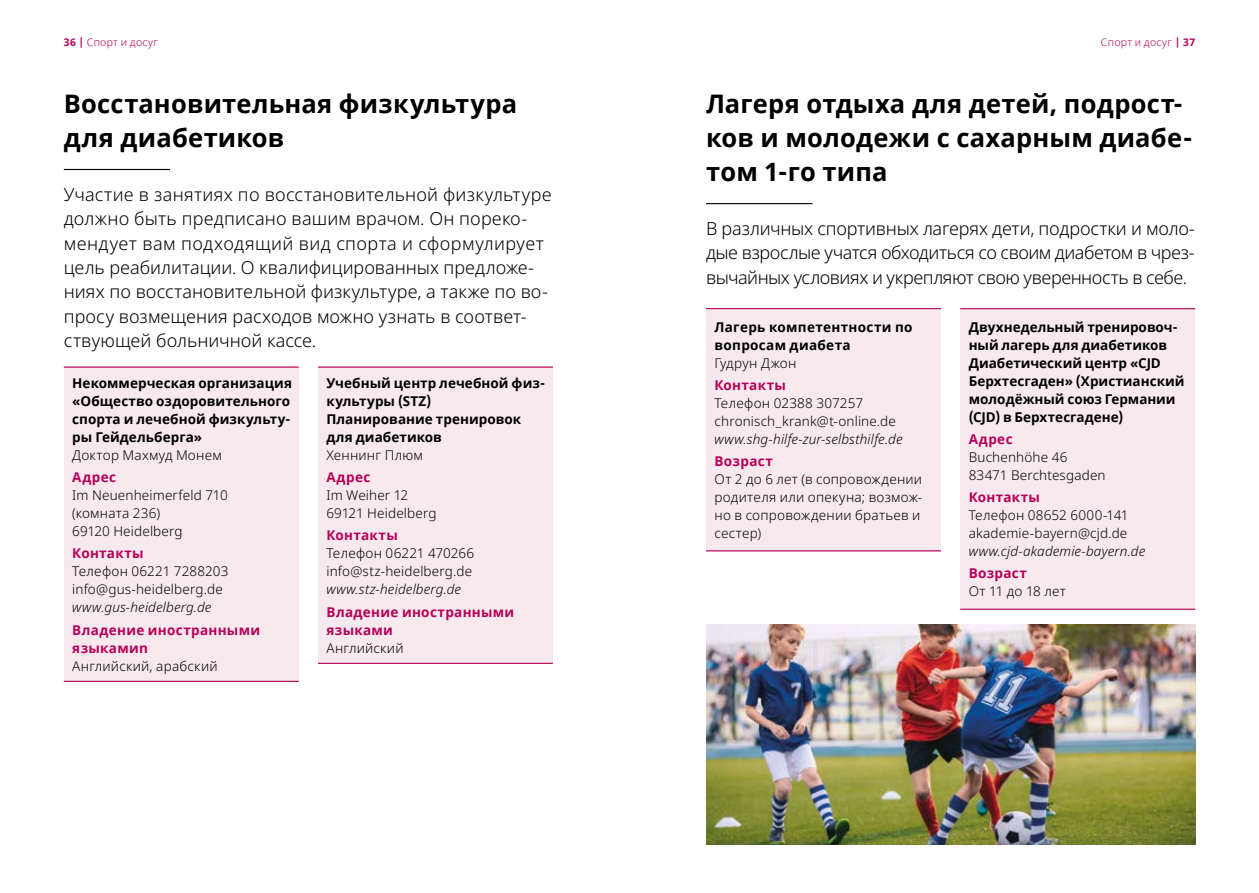
<style>
.page{position:relative;width:1259px;height:893px;background:#fff}
.page>*{position:absolute;margin:0;border:0;box-sizing:border-box;transform-origin:0 0}
.Headline_24pt_Bold_s{font:700 25.5px/34.2px "Noto Sans";letter-spacing:.01em;color:#000}
.Kapitelstarter_Einle{font:300 18px/24.3px "Noto Sans";letter-spacing:.005em;color:#000}
.Fließtext_9pt_Frutig{font:300 13.5px/18px "Noto Sans";letter-spacing:.015em;color:#000}
.Fließtext_9pt_Frutig-2{font:700 13.5px/18px "Noto Sans";letter-spacing:.005em;color:#000}
.Fließtext_9pt_Frutig-3{font:700 13.5px/18px "Noto Sans";letter-spacing:.025em;color:#b60056}
.Fließtext_9pt_Frutig-4{font:italic 300 13.5px "Noto Sans";letter-spacing:.01em;color:#000}
.Fließtext_9pt_Frutig-5{font:700 13.5px/18px "Noto Sans";letter-spacing:.025em;color:#000}
.t1{font:300 10.5px "Noto Sans";letter-spacing:.025em;color:#b60056}
.s1{font-weight:700}
</style>
<div class="page">
<hr style="left:64px;top:169px;width:106px;height:1px;background:#000">
<hr style="left:706px;top:203px;width:106px;height:1px;background:#000">
<div style="left:64px;top:367px;width:235px;height:315px;background:#f8e9ee"></div>
<hr style="left:64px;top:367px;width:235px;height:1px;background:#b60056">
<hr style="left:64px;top:681px;width:235px;height:1px;background:#b60056">
<div style="left:318px;top:367px;width:235px;height:297px;background:#f8e9ee"></div>
<hr style="left:318px;top:367px;width:235px;height:1px;background:#b60056">
<hr style="left:318px;top:663px;width:235px;height:1px;background:#b60056">
<img style="left:706px;top:625px;width:489px;height:219px">
<div style="left:706px;top:308px;width:235px;height:243px;background:#f8e9ee"></div>
<hr style="left:706px;top:308px;width:235px;height:1px;background:#b60056">
<hr style="left:706px;top:550px;width:235px;height:1px;background:#b60056">
<div style="left:960px;top:308px;width:235px;height:302px;background:#f8e9ee"></div>
<hr style="left:960px;top:308px;width:235px;height:1px;background:#b60056">
<hr style="left:960px;top:609px;width:235px;height:1px;background:#b60056">
<p class="t1" style="left:64px;top:35px;width:96px"><span class="s1">36 |</span> Спорт и досуг</p>
<p class="t1" style="left:1101px;top:35px;width:96px">Спорт и досуг <span class="s1">| 37</span></p>
<h2 class="Headline_24pt_Bold_s" style="left:64px;top:87px;width:455px">Восстановительная физкультура для диабетиков</h2>
<p class="Kapitelstarter_Einle" style="left:64px;top:183px;width:489px">Участие в занятиях по восстановительной физкультуре должно быть предписано вашим врачом. Он пореко&shy;мендует вам подходящий вид спорта и сформулирует цель реабилитации. О квалифицированных предложе&shy;ниях по восстановительной физкультуре, а также по во&shy;просу возмещения расходов можно узнать в соответ&shy;ствующей больничной кассе.</p>
<p class="Fließtext_9pt_Frutig-2" style="left:72px;top:374px;width:221px">Некоммерческая организация</p>
<p class="Fließtext_9pt_Frutig-2" style="left:72px;top:392px;width:220px;text-align:justify">«Общество оздоровительного спорта и лечебной физкульту&shy;ры Гейдельберга»</p>
<p class="Fließtext_9pt_Frutig" style="left:72px;top:446px;width:151px">Доктор Махмуд Монем</p>
<p class="Fließtext_9pt_Frutig-3" style="left:72px;top:469px;width:45px">Адрес</p>
<p class="Fließtext_9pt_Frutig" style="left:72px;top:487px;width:157px">Im Neuenheimerfeld 710</p>
<p class="Fließtext_9pt_Frutig" style="left:72px;top:505px;width:90px">(комната 236)</p>
<p class="Fließtext_9pt_Frutig" style="left:72px;top:523px;width:112px">69120 Heidelberg</p>
<p class="Fließtext_9pt_Frutig-3" style="left:72px;top:545px;width:73px">Контакты</p>
<p class="Fließtext_9pt_Frutig" style="left:72px;top:563px;width:158px">Телефон 06221 7288203</p>
<p class="Fließtext_9pt_Frutig" style="left:72px;top:581px;width:152px">info@gus-heidelberg.de</p>
<p class="Fließtext_9pt_Frutig-4" style="left:72px;top:598px;width:141px">www.gus-heidelberg.de</p>
<p class="Fließtext_9pt_Frutig-3" style="left:72px;top:621px;width:189px">Владение иностранными языкамиn</p>
<p class="Fließtext_9pt_Frutig" style="left:72px;top:657px;width:147px">Английский, арабский</p>
<p class="Fließtext_9pt_Frutig-2" style="left:326px;top:374px;width:220px">Учебный центр лечебной физ-</p>
<p class="Fließtext_9pt_Frutig-2" style="left:326px;top:392px;width:106px">культуры (STZ)</p>
<p class="Fließtext_9pt_Frutig-2" style="left:326px;top:410px;width:196px">Планирование тренировок для диабетиков</p>
<p class="Fließtext_9pt_Frutig" style="left:326px;top:446px;width:98px">Хеннинг Плюм</p>
<p class="Fließtext_9pt_Frutig-3" style="left:326px;top:469px;width:45px">Адрес</p>
<p class="Fließtext_9pt_Frutig" style="left:326px;top:487px;width:83px">Im Weiher 12</p>
<p class="Fließtext_9pt_Frutig" style="left:326px;top:505px;width:112px">69121 Heidelberg</p>
<p class="Fließtext_9pt_Frutig-3" style="left:326px;top:527px;width:73px">Контакты</p>
<p class="Fließtext_9pt_Frutig" style="left:326px;top:545px;width:149px">Телефон 06221 470266</p>
<p class="Fließtext_9pt_Frutig" style="left:326px;top:563px;width:147px">info@stz-heidelberg.de</p>
<p class="Fließtext_9pt_Frutig-4" style="left:326px;top:580px;width:136px">www.stz-heidelberg.de</p>
<p class="Fließtext_9pt_Frutig-3" style="left:326px;top:603px;width:189px">Владение иностранными языками</p>
<p class="Fließtext_9pt_Frutig" style="left:326px;top:639px;width:79px">Английский</p>
<h2 class="Headline_24pt_Bold_s" style="left:706px;top:87px;width:488px">Лагеря отдыха для детей, подрост&shy;ков и молодежи с сахарным диабе&shy;том 1-го типа</h2>
<p class="Kapitelstarter_Einle" style="left:706px;top:217px;width:490px;text-align:justify">В различных спортивных лагерях дети, подростки и моло&shy;дые взрослые учатся обходиться со своим диабетом в чрез&shy;вычайных условиях и укрепляют свою уверенность в себе.</p>
<p class="Fließtext_9pt_Frutig-5" style="left:714px;top:318px;width:199px">Лагерь компетентности по вопросам диабета</p>
<p class="Fließtext_9pt_Frutig" style="left:714px;top:354px;width:83px">Гудрун Джон</p>
<p class="Fließtext_9pt_Frutig-3" style="left:714px;top:376px;width:73px">Контакты</p>
<p class="Fließtext_9pt_Frutig" style="left:714px;top:394px;width:150px">Телефон 02388 307257</p>
<p class="Fließtext_9pt_Frutig" style="left:714px;top:412px;width:183px">chronisch_krank@t-online.de</p>
<p class="Fließtext_9pt_Frutig-4" style="left:714px;top:429px;width:190px">www.shg-hilfe-zur-selbsthilfe.de</p>
<p class="Fließtext_9pt_Frutig-3" style="left:714px;top:452px;width:60px">Возраст</p>
<p class="Fließtext_9pt_Frutig" style="left:714px;top:470px;width:209px">От 2 до 6 лет (в сопровождении родителя или опекуна; возмож&shy;но в сопровождении братьев и сестер)</p>
<p class="Fließtext_9pt_Frutig-2" style="left:968px;top:318px;width:211px">Двухнедельный тренировоч&shy;ный лагерь для диабетиков</p>
<p class="Fließtext_9pt_Frutig-2" style="left:968px;top:354px;width:217px">Диабетический центр «CJD<br>Берхтесгаден» (Христианский молодёжный союз Германии (СJD) в Берхтесгадене)</p>
<p class="Fließtext_9pt_Frutig-3" style="left:968px;top:430px;width:45px">Адрес</p>
<p class="Fließtext_9pt_Frutig" style="left:968px;top:448px;width:100px">Buchenhöhe 46</p>
<p class="Fließtext_9pt_Frutig" style="left:968px;top:466px;width:138px">83471 Berchtesgaden</p>
<p class="Fließtext_9pt_Frutig-3" style="left:968px;top:489px;width:73px">Контакты</p>
<p class="Fließtext_9pt_Frutig" style="left:968px;top:507px;width:161px">Телефон 08652 6000-141</p>
<p class="Fließtext_9pt_Frutig" style="left:968px;top:525px;width:160px">akademie-bayern@cjd.de</p>
<p class="Fließtext_9pt_Frutig-4" style="left:968px;top:542px;width:178px">www.cjd-akademie-bayern.de</p>
<p class="Fließtext_9pt_Frutig-3" style="left:968px;top:565px;width:60px">Возраст</p>
<p class="Fließtext_9pt_Frutig" style="left:968px;top:583px;width:99px">От 11 до 18 лет</p>
</div>
